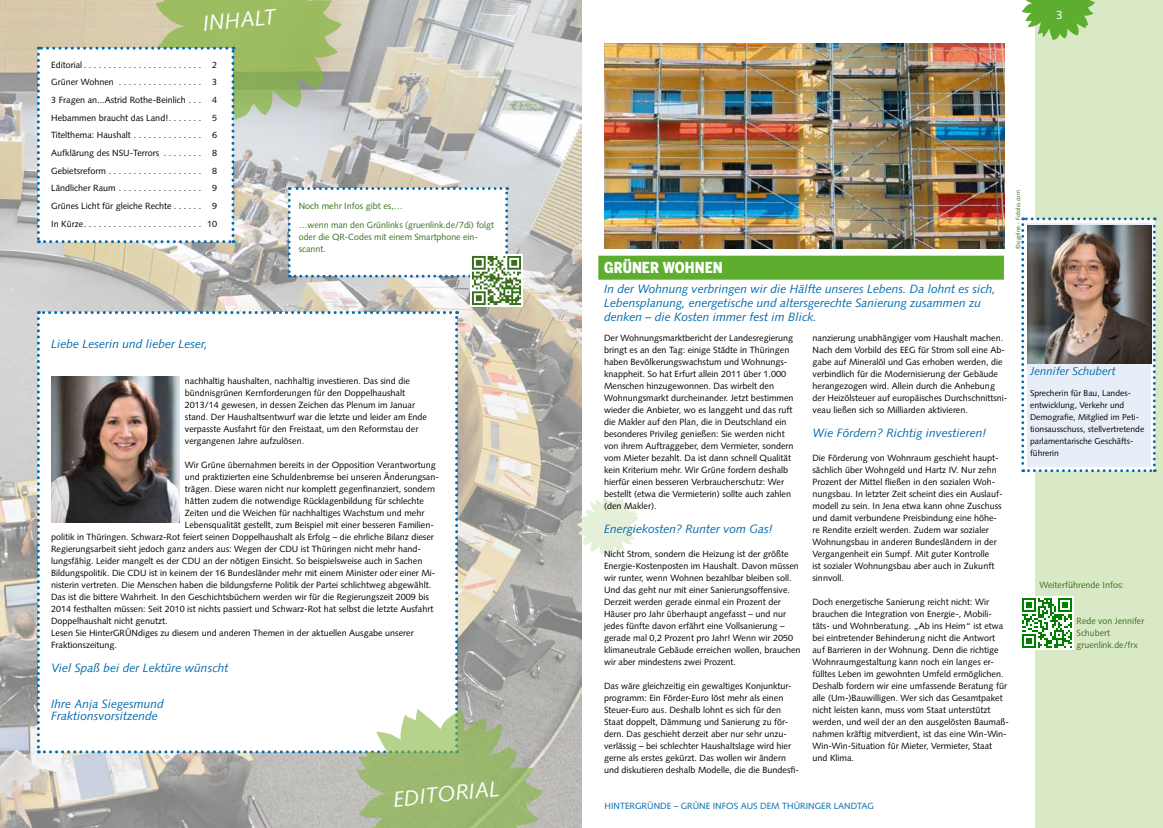
<style>
.page{position:relative;width:1163px;height:828px;background:#fff}
.page>*{position:absolute;margin:0;border:0;box-sizing:border-box;transform-origin:0 0}
.t1{font:italic 21.6px "Syntax";color:#fff}
.t2{font:900 15px "Benton Sans Cond";color:#fff}
.t3{font:italic 12px/14px "Syntax";color:#006aad}
.t4{font:12px "Syntax";color:#fff}
.t5{font:italic 11.4px "Syntax";color:#006aad}
.t6{font:9px/12px "Syntax";color:#000}
.t7{font:9px/12px "Syntax";color:#396f1d}
.t8{font:9px "Syntax";color:#006aad}
.t9{font:8.5px/12px "Syntax";color:#000}
.t10{font:6px "Syntax";color:#396f1d}
</style>
<div class="page">
<div style="left:1035px;top:0;width:127px;height:828px;background:#dae9c5"></div>
<svg style="left:1021px;top:0;width:73px;height:41px"></svg>
<img style="left:0;top:0;width:581px;height:828px">
<svg style="left:37px;top:311px;width:506px;height:517px"></svg>
<img style="left:51px;top:377px;width:128px;height:145px">
<svg style="left:576px;top:497px;width:62px;height:59px"></svg>
<div style="left:598px;top:256px;width:405px;height:24px;background:#5dad2f"></div>
<img style="left:1022px;top:596px;width:51px;height:53px">
<img style="left:604px;top:44px;width:399px;height:205px">
<svg style="left:1021px;top:217px;width:134px;height:255px"></svg>
<div style="left:1027px;top:223px;width:123px;height:243px;background:#e8eef8"></div>
<img style="left:1027px;top:225px;width:123px;height:138px">
<svg style="left:37px;top:0;width:471px;height:277px"></svg>
<svg style="left:469px;top:254px;width:53px;height:53px"></svg>
<img style="left:470px;top:255px;width:52px;height:52px">
<h1 class="t1" style="left:202px;top:11px;width:74px;rotate:-6deg">INHALT</h1>
<p class="t6" style="left:51px;top:59px;width:36px">Editorial ........................</p>
<p class="t6" style="left:212px;top:59px;width:7px">2</p>
<p class="t6" style="left:51px;top:76px;width:67px">Grüner Wohnen ..................</p>
<p class="t6" style="left:212px;top:76px;width:7px">3</p>
<p class="t6" style="left:51px;top:94px;width:138px">3 Fragen an...Astrid Rothe-Beinlich ....</p>
<p class="t6" style="left:212px;top:94px;width:7px">4</p>
<p class="t6" style="left:51px;top:112px;width:121px">Hebammen braucht das Land! .......</p>
<p class="t6" style="left:212px;top:112px;width:7px">5</p>
<p class="t6" style="left:51px;top:129px;width:83px">Titelthema: Haushalt ...............</p>
<p class="t6" style="left:212px;top:129px;width:7px">6</p>
<p class="t6" style="left:51px;top:147px;width:112px">Aufklärung des NS U-Terrors .........</p>
<p class="t6" style="left:212px;top:147px;width:7px">8</p>
<p class="t6" style="left:51px;top:165px;width:59px">Gebietsreform ....................</p>
<p class="t6" style="left:212px;top:165px;width:7px">8</p>
<p class="t6" style="left:51px;top:182px;width:68px">Ländlicher Raum ..................</p>
<p class="t6" style="left:212px;top:182px;width:7px">9</p>
<p class="t6" style="left:51px;top:200px;width:126px">Grünes Licht für gleiche Rechte ......</p>
<p class="t6" style="left:212px;top:200px;width:7px">9</p>
<p class="t6" style="left:51px;top:218px;width:36px">In Kürze ........................</p>
<p class="t6" style="left:207px;top:218px;width:12px">10</p>
<p class="t7" style="left:299px;top:196px;width:197px;line-height:19.1px">Noch mehr Infos gibt es,…<br>…wenn man den Grünlinks (gruenlink.de/7di) folgt</p>
<p class="t7" style="left:299px;top:231px;width:180px">oder die QR-Codes mit einem Smartphone ein&shy;scannt.</p>
<h3 class="t3" style="left:51px;top:337px;width:158px">Liebe Leserin und lieber Leser,</h3>
<p class="t6" style="left:185px;top:375px;width:244px">nachhaltig haushalten, nachhaltig investieren. Das sind die bündnisgrünen Kernforderungen für den Doppelhaushalt 2013/14 gewesen, in dessen Zeichen das Plenum im Januar stand. Der Haushaltsentwurf war die letzte und leider am Ende verpasste Ausfahrt für den Freistaat, um den Reformstau der vergangenen Jahre aufzulösen.</p>
<p class="t6" style="left:185px;top:459px;width:252px">Wir Grüne übernahmen bereits in der Opposition Verantwortung</p>
<p class="t6" style="left:185px;top:471px;width:255px">und praktizierten eine Schuldenbremse bei unseren Änderungsan-</p>
<p class="t6" style="left:185px;top:483px;width:251px">trägen. Diese waren nicht nur komplett gegenfinanziert, sondern</p>
<p class="t6" style="left:185px;top:495px;width:241px">hätten zudem die notwendige Rücklagenbildung für schlechte</p>
<p class="t6" style="left:185px;top:507px;width:241px">Zeiten und die Weichen für nachhaltiges Wachstum und mehr</p>
<p class="t6" style="left:185px;top:519px;width:250px">Lebensqualität gestellt, zum Beispiel mit einer besseren Familien-</p>
<p class="t6" style="left:51px;top:531px;width:384px">politik in Thüringen. Schwarz-Rot feiert seinen Doppelhaushalt als Erfolg – die ehrliche Bilanz dieser</p>
<p class="t6" style="left:51px;top:543px;width:371px">Regierungsarbeit sieht jedoch ganz anders aus: Wegen der CDU ist Thüringen nicht mehr hand-</p>
<p class="t6" style="left:51px;top:555px;width:373px">lungsfähig. Leider mangelt es der CDU an der nötigen Einsicht. So beispielsweise auch in Sachen</p>
<p class="t6" style="left:51px;top:567px;width:386px">Bildungspolitik. Die CDU ist in keinem der 16 Bundesländer mehr mit einem Minister oder einer Mi-</p>
<p class="t6" style="left:51px;top:579px;width:381px">nisterin vertreten. Die Menschen haben die bildungsferne Politik der Partei schlichtweg abgewählt.</p>
<p class="t6" style="left:51px;top:591px;width:379px">Das ist die bittere Wahrheit. In den Geschichtsbüchern werden wir für die Regierungszeit 2009 bis</p>
<p class="t6" style="left:51px;top:603px;width:384px">2014 festhalten müssen: Seit 2010 ist nichts passiert und Schwarz-Rot hat selbst die letzte Ausfahrt</p>
<p class="t6" style="left:51px;top:615px;width:118px">Doppelhaushalt nicht genutzt.</p>
<p class="t6" style="left:51px;top:627px;width:364px">Lesen Sie HinterGRÜNdiges zu diesem und anderen Themen in der aktuellen Ausgabe unserer</p>
<p class="t6" style="left:51px;top:639px;width:68px">Fraktionszeitung.</p>
<h3 class="t3" style="left:51px;top:661px;width:179px">Viel Spaß bei der Lektüre wünscht</h3>
<h3 class="t3" style="left:51px;top:698px;width:114px;line-height:12px">Ihre Anja Siegesmund<br>Fraktionsvorsitzende</h3>
<h1 class="t1" style="left:392px;top:786px;width:108px;rotate:-6deg">EDITORIAL</h1>
<h3 class="t4" style="left:1055px;top:8px;width:8px">3</h3>
<h2 class="t2" style="left:604px;top:258px;width:120px">GRÜNER WOHNEN</h2>
<h3 class="t3" style="left:604px;top:282px;width:393px">In der Wohnung verbringen wir die Hälfte unseres Lebens. Da lohnt es sich,<br>Lebensplanung, energetische und altersgerechte Sanierung zusammen zu denken – die Kosten immer fest im Blick.</h3>
<p class="t10" style="left:1014px;top:249px;width:60px;rotate:-90deg">©ogolne - Fotolia.com</p>
<p class="t6" style="left:604px;top:332px;width:191px">Der Wohnungsmarktbericht der Landesregierung bringt es an den Tag: einige Städte in Thüringen haben Bevölkerungswachstum und Wohnungs&shy;knappheit. So hat Erfurt allein 2011 über 1.000<br>Menschen hinzugewonnen. Das wirbelt den Wohnungsmarkt durcheinander. Jetzt bestimmen wieder die Anbieter, wo es langgeht und das ruft die Makler auf den Plan, die in Deutschland ein besonderes Privileg genießen: Sie werden nicht von ihrem Auftraggeber, dem Vermieter, sondern vom Mieter bezahlt. Da ist dann schnell Qualität kein Kriterium mehr. Wir Grüne fordern deshalb hierfür einen besseren Verbraucherschutz: Wer bestellt (etwa die Vermieterin) sollte auch zahlen (den Makler).</p>
<h3 class="t3" style="left:604px;top:522px;width:170px">Energiekosten? Runter vom Gas!</h3>
<p class="t6" style="left:604px;top:548px;width:198px">N icht Strom, sondern die Heizung ist der größte Energie-Kostenposten im Haushalt. Davon müssen wir runter, wenn Wohnen bezahlbar bleiben soll.<br>Und das geht nur mit einer Sanierungsoffensive.<br>Derzeit werden gerade einmal ein Prozent der Häuser pro Jahr überhaupt angefasst – und nur jedes fünfte davon erfährt eine Vollsanierung – gerade mal 0,2 Prozent pro Jahr! Wenn wir 2050 klimaneutrale Gebäude erreichen wollen, brauchen wir aber mindestens zwei Prozent.</p>
<p class="t6" style="left:604px;top:680px;width:196px">Das wäre gleichzeitig ein gewaltiges Konjunktur&shy;programm: Ein Förder-Euro löst mehr als einen Steuer-Euro aus. Deshalb lohnt es sich für den Staat doppelt, Dämmung und Sanierung zu för&shy;dern. Das geschieht derzeit aber nur sehr unzu&shy;verlässig – bei schlechter Haushaltslage wird hier gerne als erstes gekürzt. Das wollen wir ändern und diskutieren deshalb Modelle, die die Bundesfi-</p>
<p class="t6" style="left:812px;top:332px;width:196px">nanzierung unabhängiger vom Haushalt machen.<br>Nach dem Vorbild des EEG für Strom soll eine Ab&shy;gabe auf Mineralöl und Gas erhoben werden, die verbindlich für die Modernisierung der Gebäude herangezogen wird. Allein durch die Anhebung der Heizölsteuer auf europäisches Durchschnittsni&shy;veau ließen sich so Milliarden aktivieren.</p>
<h3 class="t3" style="left:812px;top:426px;width:175px">Wie Fördern? Richtig investieren!</h3>
<p class="t6" style="left:812px;top:452px;width:192px">Die Förderung von Wohnraum geschieht haupt&shy;sächlich über Wohngeld und Hartz IV. N ur zehn Prozent der Mittel fließen in den sozialen Woh&shy;nungsbau. In letzter Zeit scheint dies ein Auslauf&shy;modell zu sein. In Jena etwa kann ohne Zuschuss und damit verbundene Preisbindung eine höhe&shy;re Rendite erzielt werden. Zudem war sozialer Wohnungsbau in anderen Bundesländern in der Vergangenheit ein Sumpf. Mit guter Kontrolle<br>ist sozialer Wohnungsbau aber auch in Zukunft sinnvoll.</p>
<p class="t6" style="left:812px;top:596px;width:198px">Doch energetische Sanierung reicht nicht: Wir brauchen die Integration von Energie-, Mobili&shy;täts- und Wohnberatung. „Ab ins Heim“ ist etwa bei eintretender Behinderung nicht die Antwort auf Barrieren in der Wohnung. Denn die richtige Wohnraumgestaltung kann noch ein langes er&shy;fülltes Leben im gewohnten Umfeld ermöglichen.<br>Deshalb fordern wir eine umfassende Beratung für alle (Um-)Bauwilligen. Wer sich das Gesamtpaket nicht leisten kann, muss vom Staat unterstützt werden, und weil der an den ausgelösten Baumaß&shy;nahmen kräftig mitverdient, ist das eine Win-Win-Win-Win-Situation für Mieter, Vermieter, Staat und Klima.</p>
<p class="t5" style="left:1029px;top:365px;width:87px">Jennifer Schubert</p>
<p class="t9" style="left:1029px;top:387px;width:116px">Sprecherin für Bau, Landes&shy;entwicklung, Verkehr und<br>Demografie, Mitglied im Peti&shy;tionsausschuss, stellvertretende parlamentarische Geschäfts&shy;führerin</p>
<p class="t7" style="left:1039px;top:579px;width:86px">Weiterführende Infos:</p>
<p class="t7" style="left:1076px;top:615px;width:69px">Rede von Jennifer<br>Schubert gruenlink.de/frx</p>
<p class="t8" style="left:604px;top:800px;width:32px">Hi ntergr</p>
<p class="t8" style="left:647px;top:800px;width:227px">ünde – Grüne i nfos aus dem Th üri nger Landtag</p>
</div>
